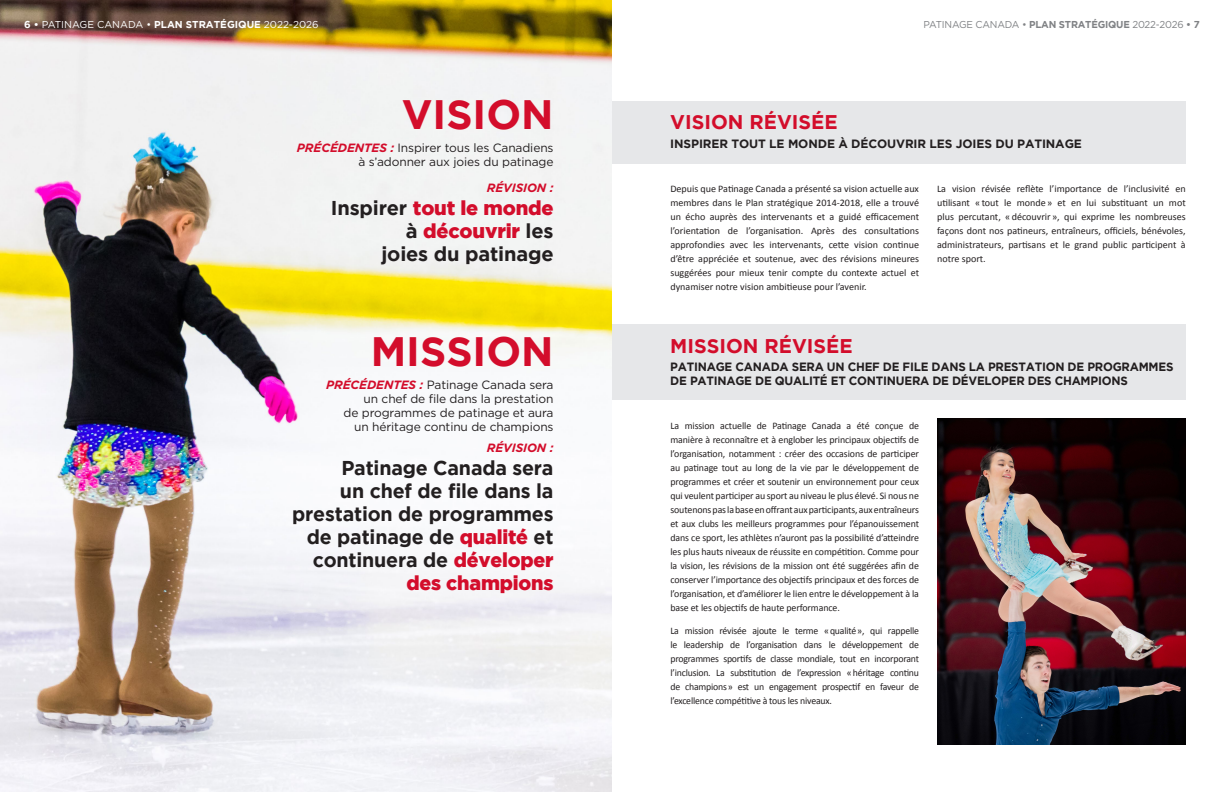
<style>
.page{position:relative;width:1224px;height:792px;background:#fff}
.page>*{position:absolute;margin:0;border:0;box-sizing:border-box;transform-origin:0 0}
.t1{font:700 41px "Gotham HTF";color:#d30d2b}
.t2{font:700 20px/23px "Gotham HTF";letter-spacing:-.01em;color:#231f20;text-align:right}
.t3{font:700 19.8px "Gotham HTF";color:#d30d2b}
.t4{font:12px/14px "Gotham HTF";letter-spacing:-.01em;color:#231f20;text-align:right}
.t5{font:700 12px/14px "Gotham HTF";letter-spacing:-.02em;color:#231f20}
.t6{font:italic 700 12px "Gotham HTF";letter-spacing:-.01em;color:#d30d2b}
.t7{font:10px/14px "Calibri";letter-spacing:-.01em;color:#231f20;text-align:justify}
.t8{font:10px "Gotham HTF";color:#fff}
.t9{font:10px "Gotham HTF";letter-spacing:-.02em;color:#808285}
.s1{font-weight:700}
.s2{font-weight:700;font-style:italic;color:#d30d2b}
.s3{font-weight:900;color:#d30d2b}
</style>
<div class="page">
<img style="left:0;top:0;width:612px;height:792px">
<div style="left:612px;top:101px;width:574px;height:62px;background:#e6e7e9"></div>
<div style="left:612px;top:324px;width:574px;height:76px;background:#e6e7e9"></div>
<img style="left:938px;top:418px;width:248px;height:326px">
<p class="t8" style="left:24px;top:19px;width:296px"><span class="s1">6 •</span> PATINAGE CANADA • <span class="s1">PLAN STRATÉGIQUE</span> 2022-2026</p>
<p class="t9" style="left:924px;top:19px;width:278px">PATINAGE CANADA • <span class="s1">PLAN STRATÉGIQUE</span> 2022-2026 <span class="s1">• 7</span></p>
<h1 class="t1" style="left:402px;top:91px;width:153px">VISION</h1>
<p class="t4" style="left:297px;top:141px;width:258px"><span class="s2">PRÉCÉDENTES :</span> Inspirer tous les Canadiens à s’adonner aux joies du patinage</p>
<p class="t6" style="left:487px;top:181px;width:68px">RÉVISION :</p>
<h2 class="t2" style="left:331px;top:196px;width:224px">Inspirer <span class="s3">tout le monde </span>à <span class="s3">découvrir</span> les<br>joies du patinage</h2>
<h1 class="t1" style="left:371px;top:327px;width:184px">MISSION</h1>
<p class="t4" style="left:326px;top:377px;width:229px"><span class="s2">PRÉCÉDENTES :</span> Patinage Canada sera un chef de file dans la prestation<br>de programmes de patinage et aura un héritage continu de champions</p>
<p class="t6" style="left:487px;top:440px;width:68px">RÉVISION :</p>
<h2 class="t2" style="left:292px;top:455px;width:263px">Patinage Canada sera<br>un chef de file dans la prestation de programmes de patinage de <span class="s3">qualité</span> et continuera de <span class="s3">déveloper des champions</span></h2>
<h3 class="t3" style="left:670px;top:111px;width:169px">VISION RÉVISÉE</h3>
<p class="t5" style="left:670px;top:136px;width:413px">INSPIRER TOUT LE MONDE À DÉCOUVRIR LES JOIES DU PATINAGE</p>
<p class="t7" style="left:670px;top:181px;width:250px">Depuis que Patinage Canada a présenté sa vision actuelle aux membres dans le Plan stratégique 2014-2018, elle a trouvé un écho auprès des intervenants et a guidé efficacement l’orientation de l’organisation. Après des consultations approfondies avec les intervenants, cette vision continue d’être appréciée et soutenue, avec des révisions mineures suggérées pour mieux tenir compte du contexte actuel et dynamiser notre vision ambitieuse pour l’avenir.</p>
<p class="t7" style="left:937px;top:181px;width:250px">La vision révisée reflète l’importance de l’inclusivité en utilisant «tout le monde» et en lui substituant un mot plus percutant, «découvrir», qui exprime les nombreuses façons dont nos patineurs, entraîneurs, officiels, bénévoles, administrateurs, partisans et le grand public participent à notre sport.</p>
<h3 class="t3" style="left:670px;top:334px;width:184px">MISSION RÉVISÉE</h3>
<p class="t5" style="left:670px;top:360px;width:505px">PATINAGE CANADA SERA UN CHEF DE FILE DANS LA PRESTATION DE PROGRAMMES<br>DE PATINAGE DE QUALITÉ ET CONTINUERA DE DÉVELOPER DES CHAMPIONS</p>
<p class="t7" style="left:670px;top:418px;width:250px">La mission actuelle de Patinage Canada a été conçue de manière à reconnaître et à englober les principaux objectifs de l’organisation, notamment : créer des occasions de participer au patinage tout au long de la vie par le développement de programmes et créer et soutenir un environnement pour ceux qui veulent participer au sport au niveau le plus élevé. Si nous ne soutenons pas la base en offrant aux participants, aux entraîneurs et aux clubs les meilleurs programmes pour l’épanouissement dans ce sport, les athlètes n’auront pas la possibilité d’atteindre les plus hauts niveaux de réussite en compétition. Comme pour la vision, les révisions de la mission ont été suggérées afin de conserver l’importance des objectifs principaux et des forces de l’organisation, et d’améliorer le lien entre le développement à la base et les objectifs de haute performance.</p>
<p class="t7" style="left:670px;top:623px;width:250px">La mission révisée ajoute le terme «qualité», qui rappelle le leadership de l’organisation dans le développement de programmes sportifs de classe mondiale, tout en incorporant l’inclusion. La substitution de l’expression «héritage continu de champions» est un engagement prospectif en faveur de l’excellence compétitive à tous les niveaux.</p>
</div>
